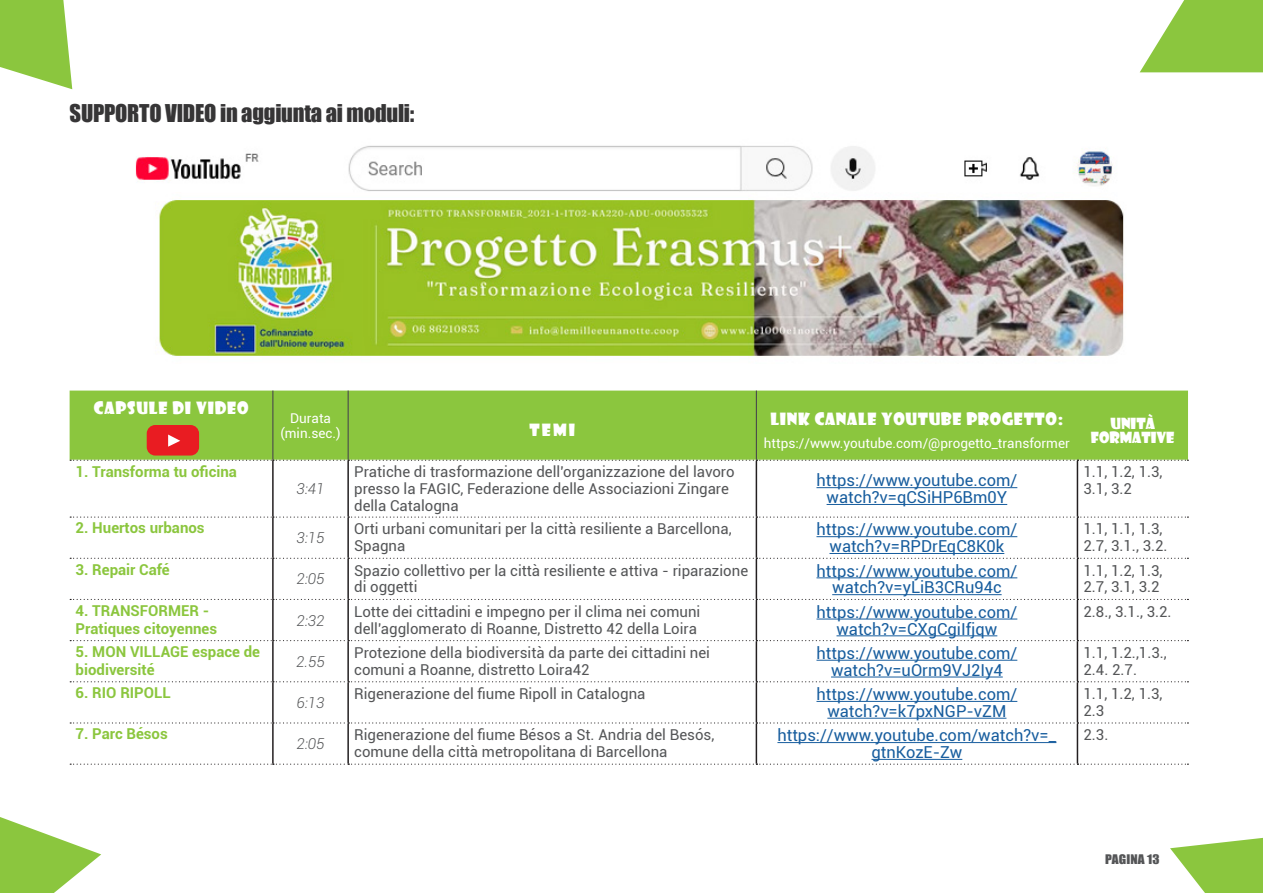
<style>
.page{position:relative;width:1263px;height:893px;background:#fff}
.page>*{position:absolute;margin:0;border:0;box-sizing:border-box;transform-origin:0 0}
.t1{font:22.5px "Impact";letter-spacing:-.01em;color:#363536}
.t2{font:16.5px/16.8px "Roboto";color:#175d9e;text-align:center}
.Paragraphe{font:16.5px "Showcard Gothic";letter-spacing:.04em;color:#fff}
.t3{font:15px/16.8px "Roboto";color:#545557}
.t4{font:700 15px/18px "Roboto";color:#8bc63e}
.t5{font:italic 300 15px "Roboto";color:#545557}
.Paragraphe-2{font:15px/13.5px "Showcard Gothic";color:#fff;text-align:center}
.Paragraphe-3{font:13.5px/15px "Roboto";color:#fff;text-align:center}
.t6{font:12.15px "Impact";letter-spacing:.01em;color:#545557;scale:1.11 1}
</style>
<div class="page">
<svg style="left:0;top:0;width:72px;height:89px"></svg>
<svg style="left:0;top:817px;width:101px;height:76px"></svg>
<svg style="left:1140px;top:0;width:123px;height:72px"></svg>
<svg style="left:1170px;top:837px;width:93px;height:56px"></svg>
<img style="left:135px;top:145px;width:989px;height:213px">
<div style="left:70px;top:391px;width:1118px;height:69px;background:#8bc63e"></div>
<hr style="left:272px;top:461px;width:2px;height:55px;background:#231f20">
<hr style="left:347px;top:461px;width:2px;height:55px;background:#231f20">
<hr style="left:756px;top:461px;width:1px;height:55px;background:#231f20">
<hr style="left:1077px;top:461px;width:1px;height:55px;background:#231f20">
<hr style="left:272px;top:518px;width:2px;height:40px;background:#231f20">
<hr style="left:347px;top:518px;width:2px;height:40px;background:#231f20">
<hr style="left:756px;top:518px;width:1px;height:40px;background:#231f20">
<hr style="left:1077px;top:518px;width:1px;height:40px;background:#231f20">
<hr style="left:272px;top:559px;width:2px;height:40px;background:#231f20">
<hr style="left:347px;top:559px;width:2px;height:40px;background:#231f20">
<hr style="left:756px;top:559px;width:1px;height:40px;background:#231f20">
<hr style="left:1077px;top:559px;width:1px;height:40px;background:#231f20">
<hr style="left:272px;top:600px;width:2px;height:40px;background:#231f20">
<hr style="left:347px;top:600px;width:2px;height:40px;background:#231f20">
<hr style="left:756px;top:600px;width:1px;height:40px;background:#231f20">
<hr style="left:1077px;top:600px;width:1px;height:40px;background:#231f20">
<hr style="left:272px;top:641px;width:2px;height:40px;background:#231f20">
<hr style="left:347px;top:641px;width:2px;height:40px;background:#231f20">
<hr style="left:756px;top:641px;width:1px;height:40px;background:#231f20">
<hr style="left:1077px;top:641px;width:1px;height:40px;background:#231f20">
<hr style="left:272px;top:682px;width:2px;height:40px;background:#231f20">
<hr style="left:347px;top:682px;width:2px;height:40px;background:#231f20">
<hr style="left:756px;top:682px;width:1px;height:40px;background:#231f20">
<hr style="left:1077px;top:682px;width:1px;height:40px;background:#231f20">
<hr style="left:272px;top:723px;width:2px;height:41px;background:#231f20">
<hr style="left:347px;top:723px;width:2px;height:41px;background:#231f20">
<hr style="left:756px;top:723px;width:1px;height:41px;background:#231f20">
<hr style="left:1077px;top:723px;width:1px;height:41px;background:#231f20">
<svg style="left:70px;top:460px;width:1118px;height:1px"></svg>
<svg style="left:70px;top:516px;width:1118px;height:2px"></svg>
<svg style="left:70px;top:558px;width:1118px;height:1px"></svg>
<svg style="left:70px;top:599px;width:1118px;height:1px"></svg>
<svg style="left:70px;top:640px;width:1118px;height:1px"></svg>
<svg style="left:70px;top:681px;width:1118px;height:1px"></svg>
<svg style="left:70px;top:722px;width:1118px;height:1px"></svg>
<svg style="left:70px;top:764px;width:1118px;height:1px"></svg>
<hr style="left:756px;top:391px;width:1px;height:69px;background:#494a4b">
<hr style="left:272px;top:391px;width:1px;height:69px;background:#494a4b">
<hr style="left:348px;top:391px;width:1px;height:69px;background:#494a4b">
<div style="left:147px;top:425px;width:52px;height:31px;background:#e91c22;border-radius:9px"></div>
<svg style="left:168px;top:435px;width:12px;height:12px"></svg>
<hr style="left:816px;top:487px;width:201px;height:1px;background:#175d9e">
<hr style="left:826px;top:504px;width:181px;height:1px;background:#175d9e">
<hr style="left:816px;top:536px;width:201px;height:1px;background:#175d9e">
<hr style="left:829px;top:553px;width:175px;height:1px;background:#175d9e">
<hr style="left:816px;top:577px;width:201px;height:1px;background:#175d9e">
<hr style="left:832px;top:594px;width:170px;height:1px;background:#175d9e">
<hr style="left:816px;top:619px;width:201px;height:1px;background:#175d9e">
<hr style="left:836px;top:635px;width:161px;height:1px;background:#175d9e">
<hr style="left:816px;top:660px;width:201px;height:1px;background:#175d9e">
<hr style="left:831px;top:677px;width:172px;height:1px;background:#175d9e">
<hr style="left:816px;top:701px;width:201px;height:1px;background:#175d9e">
<hr style="left:827px;top:718px;width:179px;height:1px;background:#175d9e">
<hr style="left:777px;top:742px;width:279px;height:1px;background:#175d9e">
<hr style="left:871px;top:759px;width:91px;height:1px;background:#175d9e">
<p class="t1" style="left:70px;top:95px;width:346px">SUPPORTO VIDEO in aggiunta ai moduli:</p>
<p class="Paragraphe" style="left:94px;top:397px;width:156px">CAPSULE DI VIDEO</p>
<p class="Paragraphe-3" style="left:280px;top:410px;width:62px">Durata (min.sec.)</p>
<p class="Paragraphe" style="left:529px;top:419px;width:47px">TEMI</p>
<p class="Paragraphe" style="left:770px;top:408px;width:294px">LINK CANALE YOUTUBE PROGETTO:</p>
<p class="Paragraphe-3" style="left:764px;top:435px;width:307px">https://www.youtube.com/@progetto_transformer</p>
<p class="Paragraphe-2" style="left:1091px;top:416px;width:85px">UNITÀ<br>FORMATIVE</p>
<p class="t4" style="left:76px;top:462px;width:163px">1. Transforma tu oficina</p>
<p class="t5" style="left:296px;top:479px;width:30px">3:41</p>
<p class="t3" style="left:354px;top:463px;width:382px">Pratiche di trasformazione dell'organizzazione del lavoro presso la FAGIC, Federazione delle Associazioni Zingare della Catalogna</p>
<p class="t2" style="left:816px;top:472px;width:202px">https://www.youtube.com/ watch?v=qCSiHP6Bm0Y</p>
<p class="t3" style="left:1083px;top:463px;width:81px">1.1, 1.2, 1.3,<br>3.1, 3.2</p>
<p class="t4" style="left:76px;top:518px;width:131px">2. Huertos urbanos</p>
<p class="t5" style="left:296px;top:528px;width:30px">3:15</p>
<p class="t3" style="left:354px;top:520px;width:379px">Orti urbani comunitari per la città resiliente a Barcellona,<br>Spagna</p>
<p class="t2" style="left:816px;top:521px;width:202px">https://www.youtube.com/ watch?v=RPDrEqC8K0k</p>
<p class="t3" style="left:1083px;top:520px;width:86px">1.1, 1.1, 1.3,<br>2.7, 3.1., 3.2.</p>
<p class="t4" style="left:76px;top:560px;width:96px">3. Repair Café</p>
<p class="t5" style="left:296px;top:569px;width:30px">2:05</p>
<p class="t3" style="left:354px;top:561px;width:396px">Spazio collettivo per la città resiliente e attiva - riparazione di oggetti</p>
<p class="t2" style="left:816px;top:562px;width:202px">https://www.youtube.com/ watch?v=yLiB3CRu94c</p>
<p class="t3" style="left:1083px;top:561px;width:81px">1.1, 1.2, 1.3,<br>2.7, 3.1, 3.2</p>
<p class="t4" style="left:76px;top:601px;width:135px">4. TRANSFORMER -</p>
<p class="t4" style="left:76px;top:619px;width:143px">Pratiques citoyennes</p>
<p class="t5" style="left:296px;top:610px;width:30px">2:32</p>
<p class="t3" style="left:354px;top:602px;width:348px">Lotte dei cittadini e impegno per il clima nei comuni dell'agglomerato di Roanne, Distretto 42 della Loira</p>
<p class="t2" style="left:816px;top:603px;width:202px">https://www.youtube.com/ watch?v=CXgCgiIfjqw</p>
<p class="t3" style="left:1083px;top:602px;width:90px">2.8., 3.1., 3.2.</p>
<p class="t4" style="left:76px;top:642px;width:186px">5. MON VILLAGE espace de biodiversité</p>
<p class="t5" style="left:296px;top:651px;width:30px">2.55</p>
<p class="t3" style="left:354px;top:644px;width:357px">Protezione della biodiversità da parte dei cittadini nei comuni a Roanne, distretto Loira42</p>
<p class="t2" style="left:816px;top:644px;width:202px">https://www.youtube.com/ watch?v=uOrm9VJ2Iy4</p>
<p class="t3" style="left:1083px;top:644px;width:85px">1.1, 1.2.,1.3.,<br>2.4. 2.7.</p>
<p class="t4" style="left:76px;top:683px;width:97px">6. RIO RIPOLL</p>
<p class="t5" style="left:296px;top:692px;width:30px">6:13</p>
<p class="t3" style="left:354px;top:685px;width:293px">Rigenerazione del fiume Ripoll in Catalogna</p>
<p class="t2" style="left:816px;top:685px;width:202px">https://www.youtube.com/ watch?v=k7pxNGP-vZM</p>
<p class="t3" style="left:1083px;top:685px;width:81px">1.1, 1.2, 1.3,<br>2.3</p>
<p class="t4" style="left:76px;top:724px;width:94px">7. Parc Bésos</p>
<p class="t5" style="left:296px;top:733px;width:30px">2:05</p>
<p class="t3" style="left:354px;top:726px;width:362px">Rigenerazione del fiume Bésos a St. Andria del Besós, comune della città metropolitana di Barcellona</p>
<p class="t2" style="left:777px;top:726px;width:280px">https://www.youtube.com/watch?v=_ gtnKozE-Zw</p>
<p class="t3" style="left:1083px;top:726px;width:26px">2.3.</p>
<p class="t6" style="left:1105px;top:850px;width:51px">PAGINA 13</p>
</div>
